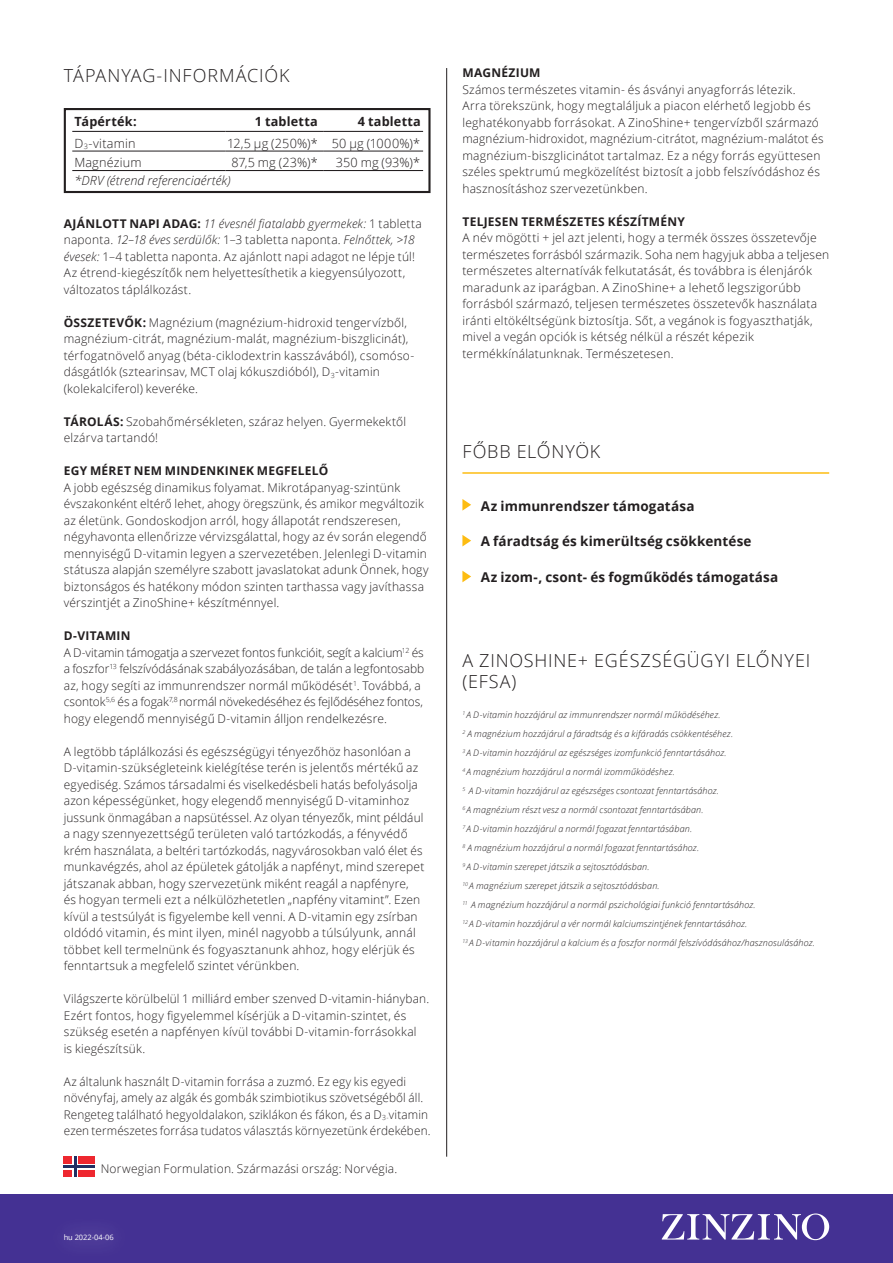
<style>
.page{position:relative;width:893px;height:1263px;background:#fff}
.page>*{position:absolute;margin:0;border:0;box-sizing:border-box;transform-origin:0 0}
.Sub-heading_12_14{font:300 18px/21px "Open Sans";letter-spacing:.045em;color:#231f20}
.Key_Benefits_9_12{font:700 13.5px "Open Sans";letter-spacing:.015em;color:#231f20}
.Preamble_10_14{font:300 12.6px "Open Sans";letter-spacing:.01em;color:#231f20}
.Preamble_10_14-2{font:700 12.6px "Open Sans";letter-spacing:.015em;color:#231f20}
.Preamble_10_14-3{font:italic 300 12.6px "Open Sans";letter-spacing:.01em;color:#231f20}
.Body_8_11{font:300 12px/16.5px "Open Sans";letter-spacing:.015em;color:#231f20}
.Body_8_11-2{font:300 12px/16.5px "Open Sans";letter-spacing:-.005em;color:#231f20}
.Body_8_11-3{font:700 12px "Open Sans";letter-spacing:.025em;color:#231f20}
.EFSA_6_7{font:italic 300 9px "Open Sans";letter-spacing:.02em;color:#231f20}
.t1{font:7.5px "Open Sans";color:#fff}
.s1{font-weight:700}
.s2{font-style:italic}
</style>
<div class="page">
<div style="left:0;top:1194px;width:893px;height:69px;background:#443193"></div>
<svg style="left:662px;top:1213px;width:167px;height:27px"></svg>
<div style="left:64px;top:108px;width:367px;height:85px;border:2px solid #231f20"></div>
<hr style="left:72px;top:131px;width:153px;height:1px;background:#231f20">
<hr style="left:225px;top:131px;width:98px;height:1px;background:#231f20">
<hr style="left:323px;top:131px;width:100px;height:1px;background:#231f20">
<hr style="left:72px;top:151px;width:153px;height:1px;background:#231f20">
<hr style="left:225px;top:151px;width:98px;height:1px;background:#231f20">
<hr style="left:323px;top:151px;width:100px;height:1px;background:#231f20">
<hr style="left:72px;top:170px;width:153px;height:1px;background:#231f20">
<hr style="left:225px;top:170px;width:98px;height:1px;background:#231f20">
<hr style="left:323px;top:170px;width:100px;height:1px;background:#231f20">
<hr style="left:446px;top:68px;width:1px;height:1089px;background:#231f20">
<div style="left:64px;top:1156px;width:31px;height:21px;background:#ee272f"></div>
<div style="left:64px;top:1164px;width:31px;height:5px;background:#fff"></div>
<div style="left:72px;top:1156px;width:6px;height:21px;background:#fff"></div>
<hr style="left:64px;top:1165px;width:31px;height:3px;background:#212f63">
<hr style="left:74px;top:1156px;width:3px;height:21px;background:#212f63">
<svg style="left:462px;top:499px;width:9px;height:12px"></svg>
<svg style="left:462px;top:535px;width:9px;height:11px"></svg>
<svg style="left:462px;top:571px;width:9px;height:11px"></svg>
<hr style="left:462px;top:472px;width:367px;height:2px;background:#fdbc12">
<p class="Sub-heading_12_14" style="left:64px;top:64px;width:227px">TÁPANYAG-INFORMÁCIÓK</p>
<p class="Preamble_10_14-2" style="left:74px;top:113px;width:64px">Tápérték:</p>
<p class="Preamble_10_14-2" style="left:255px;top:113px;width:65px">1 tabletta</p>
<p class="Preamble_10_14-2" style="left:358px;top:113px;width:65px">4 tabletta</p>
<p class="Preamble_10_14" style="left:74px;top:135px;width:63px">D<sub>3</sub>-vitamin</p>
<p class="Preamble_10_14" style="left:227px;top:135px;width:92px">12,5 μg (250%)*</p>
<p class="Preamble_10_14" style="left:332px;top:135px;width:90px">50 μg (1000%)*</p>
<p class="Preamble_10_14" style="left:74px;top:154px;width:69px">Magnézium</p>
<p class="Preamble_10_14" style="left:231px;top:154px;width:88px">87,5 mg (23%)*</p>
<p class="Preamble_10_14" style="left:336px;top:154px;width:86px">350 mg (93%)*</p>
<p class="Preamble_10_14-3" style="left:74px;top:172px;width:158px">*DRV (étrend referenciaérték)</p>
<p class="Body_8_11" style="left:64px;top:215px;width:360px"><span class="s1">AJÁNLOTT NAPI ADAG:</span> <span class="s2">11 évesnél fiatalabb gyermekek:</span> 1 tabletta naponta. <span class="s2">12–18 éves serdülők:</span> 1–3 tabletta naponta. <span class="s2">Felnőttek, &gt;18 évesek:</span> 1–4 tabletta naponta. Az ajánlott napi adagot ne lépje túl!<br>Az étrend-kiegészítők nem helyettesíthetik a kiegyensúlyozott, változatos táplálkozást.</p>
<p class="Body_8_11" style="left:64px;top:314px;width:351px"><span class="s1">ÖSSZETEVŐK:</span> Magnézium (magnézium-hidroxid tengervízből, magnézium-citrát, magnézium-malát, magnézium-biszglicinát), térfogatnövelő anyag (béta-ciklodextrin kasszávából), csomóso&shy;dásgátlók (sztearinsav, MCT olaj kókuszdióból), D<sub>3</sub>-vitamin (kolekalciferol) keveréke.</p>
<p class="Body_8_11" style="left:64px;top:413px;width:344px"><span class="s1">TÁROLÁS:</span> Szobahőmérsékleten, száraz helyen. Gyermekektől elzárva tartandó!</p>
<p class="Body_8_11-3" style="left:64px;top:462px;width:266px">EGY MÉRET NEM MINDENKINEK MEGFELELŐ</p>
<p class="Body_8_11" style="left:64px;top:479px;width:366px">A jobb egészség dinamikus folyamat. Mikrotápanyag-szintünk évszakonként eltérő lehet, ahogy öregszünk, és amikor megváltozik az életünk. Gondoskodjon arról, hogy állapotát rendszeresen, négyhavonta ellenőrizze vérvizsgálattal, hogy az év során elegendő mennyiségű D-vitamin legyen a szervezetében. Jelenlegi D-vitamin státusza alapján személyre szabott javaslatokat adunk Önnek, hogy biztonságos és hatékony módon szinten tarthassa vagy javíthassa vérszintjét a ZinoShine+ készítménnyel.</p>
<p class="Body_8_11-3" style="left:64px;top:627px;width:68px">D-VITAMIN</p>
<p class="Body_8_11-2" style="left:64px;top:644px;width:362px">A D-vitamin támogatja a szervezet fontos funkcióit, segít a kalcium<sup>12</sup> és a foszfor<sup>13</sup> felszívódásának szabályozásában, de talán a legfontosabb az, hogy segíti az immunrendszer normál működését<sup>1</sup>. Továbbá, a csontok<sup>5,6</sup> és a fogak<sup>7,8</sup> normál növekedéséhez és fejlődéséhez fontos, hogy elegendő mennyiségű D-vitamin álljon rendelkezésre.</p>
<p class="Body_8_11" style="left:64px;top:743px;width:362px">A legtöbb táplálkozási és egészségügyi tényezőhöz hasonlóan a D-vitamin-szükségleteink kielégítése terén is jelentős mértékű az egyediség. Számos társadalmi és viselkedésbeli hatás befolyásolja azon képességünket, hogy elegendő mennyiségű D-vitaminhoz jussunk önmagában a napsütéssel. Az olyan tényezők, mint például a nagy szennyezettségű területen való tartózkodás, a fényvédő krém használata, a beltéri tartózkodás, nagyvárosokban való élet és munkavégzés, ahol az épületek gátolják a napfényt, mind szerepet játszanak abban, hogy szervezetünk miként reagál a napfényre,<br>és hogyan termeli ezt a nélkülözhetetlen „napfény vitamint”. Ezen kívül a testsúlyát is figyelembe kell venni. A D-vitamin egy zsírban oldódó vitamin, és mint ilyen, minél nagyobb a túlsúlyunk, annál többet kell termelnünk és fogyasztanunk ahhoz, hogy elérjük és fenntartsuk a megfelelő szintet vérünkben.</p>
<p class="Body_8_11" style="left:64px;top:990px;width:367px">Világszerte körülbelül 1 milliárd ember szenved D-vitamin-hiányban.<br>Ezért fontos, hogy figyelemmel kísérjük a D-vitamin-szintet, és szükség esetén a napfényen kívül további D-vitamin-forrásokkal<br>is kiegészítsük.</p>
<p class="Body_8_11" style="left:64px;top:1073px;width:368px">Az általunk használt D-vitamin forrása a zuzmó. Ez egy kis egyedi növényfaj, amely az algák és gombák szimbiotikus szövetségéből áll.<br>Rengeteg található hegyoldalakon, sziklákon és fákon, és a D<sub>3-</sub>vitamin ezen természetes forrása tudatos választás környezetünk érdekében.</p>
<p class="Body_8_11" style="left:101px;top:1160px;width:298px">Norwegian Formulation. Származási ország: Norvégia.</p>
<p class="t1" style="left:64px;top:1232px;width:52px">hu 2022-04-06</p>
<p class="Body_8_11-3" style="left:462px;top:64px;width:80px">MAGNÉZIUM</p>
<p class="Body_8_11" style="left:462px;top:81px;width:363px">Számos természetes vitamin- és ásványi anyagforrás létezik.<br>Arra törekszünk, hogy megtaláljuk a piacon elérhető legjobb és leghatékonyabb forrásokat. A ZinoShine+ tengervízből származó magnézium-hidroxidot, magnézium-citrátot, magnézium-malátot és magnézium-biszglicinátot tartalmaz. Ez a négy forrás együttesen széles spektrumú megközelítést biztosít a jobb felszívódáshoz és hasznosításhoz szervezetünkben.</p>
<p class="Body_8_11-3" style="left:462px;top:213px;width:224px">TELJESEN TERMÉSZETES KÉSZÍTMÉNY</p>
<p class="Body_8_11" style="left:462px;top:229px;width:368px">A név mögötti + jel azt jelenti, hogy a termék összes összetevője természetes forrásból származik. Soha nem hagyjuk abba a teljesen természetes alternatívák felkutatását, és továbbra is élenjárók maradunk az iparágban. A ZinoShine+ a lehető legszigorúbb forrásból származó, teljesen természetes összetevők használata iránti eltökéltségünk biztosítja. Sőt, a vegánok is fogyaszthatják, mivel a vegán opciók is kétség nélkül a részét képezik termékkínálatunknak. Természetesen.</p>
<p class="Sub-heading_12_14" style="left:462px;top:441px;width:139px">FŐBB ELŐNYÖK</p>
<p class="Key_Benefits_9_12" style="left:481px;top:496px;width:215px">Az immunrendszer támogatása</p>
<p class="Key_Benefits_9_12" style="left:481px;top:532px;width:272px">A fáradtság és kimerültség csökkentése</p>
<p class="Key_Benefits_9_12" style="left:481px;top:568px;width:299px">Az izom-, csont- és fogműködés támogatása</p>
<p class="Sub-heading_12_14" style="left:462px;top:650px;width:349px">A ZINOSHINE+ EGÉSZSÉGÜGYI ELŐNYEI (EFSA)</p>
<p class="EFSA_6_7" style="left:462px;top:708px;width:260px"><sup>1</sup> A D-vitamin hozzájárul az immunrendszer normál működéséhez.</p>
<p class="EFSA_6_7" style="left:462px;top:727px;width:272px"><sup>2</sup> A magnézium hozzájárul a fáradtság és a kifáradás csökkentéséhez.</p>
<p class="EFSA_6_7" style="left:462px;top:746px;width:266px"><sup>3</sup> A D-vitamin hozzájárul az egészséges izomfunkció fenntartásához.</p>
<p class="EFSA_6_7" style="left:462px;top:765px;width:214px"><sup>4</sup> A magnézium hozzájárul a normál izomműködéshez.</p>
<p class="EFSA_6_7" style="left:462px;top:784px;width:258px"><sup>5</sup> A D-vitamin hozzájárul az egészséges csontozat fenntartásához.</p>
<p class="EFSA_6_7" style="left:462px;top:803px;width:243px"><sup>6</sup> A magnézium részt vesz a normál csontozat fenntartásában.</p>
<p class="EFSA_6_7" style="left:462px;top:822px;width:231px"><sup>7</sup> A D-vitamin hozzájárul a normál fogazat fenntartásában.</p>
<p class="EFSA_6_7" style="left:462px;top:841px;width:238px"><sup>8</sup> A magnézium hozzájárul a normál fogazat fenntartásához.</p>
<p class="EFSA_6_7" style="left:462px;top:860px;width:189px"><sup>9</sup> A D-vitamin szerepet játszik a sejtosztódásban.</p>
<p class="EFSA_6_7" style="left:462px;top:879px;width:199px"><sup>10</sup> A magnézium szerepet játszik a sejtosztódásban.</p>
<p class="EFSA_6_7" style="left:462px;top:898px;width:295px"><sup>11</sup> A magnézium hozzájárul a normál pszichológiai funkció fenntartásához.</p>
<p class="EFSA_6_7" style="left:462px;top:917px;width:286px"><sup>12</sup> A D-vitamin hozzájárul a vér normál kalciumszintjének fenntartásához.</p>
<p class="EFSA_6_7" style="left:462px;top:936px;width:354px"><sup>13</sup> A D-vitamin hozzájárul a kalcium és a foszfor normál felszívódásához/hasznosulásához.</p>
</div>
